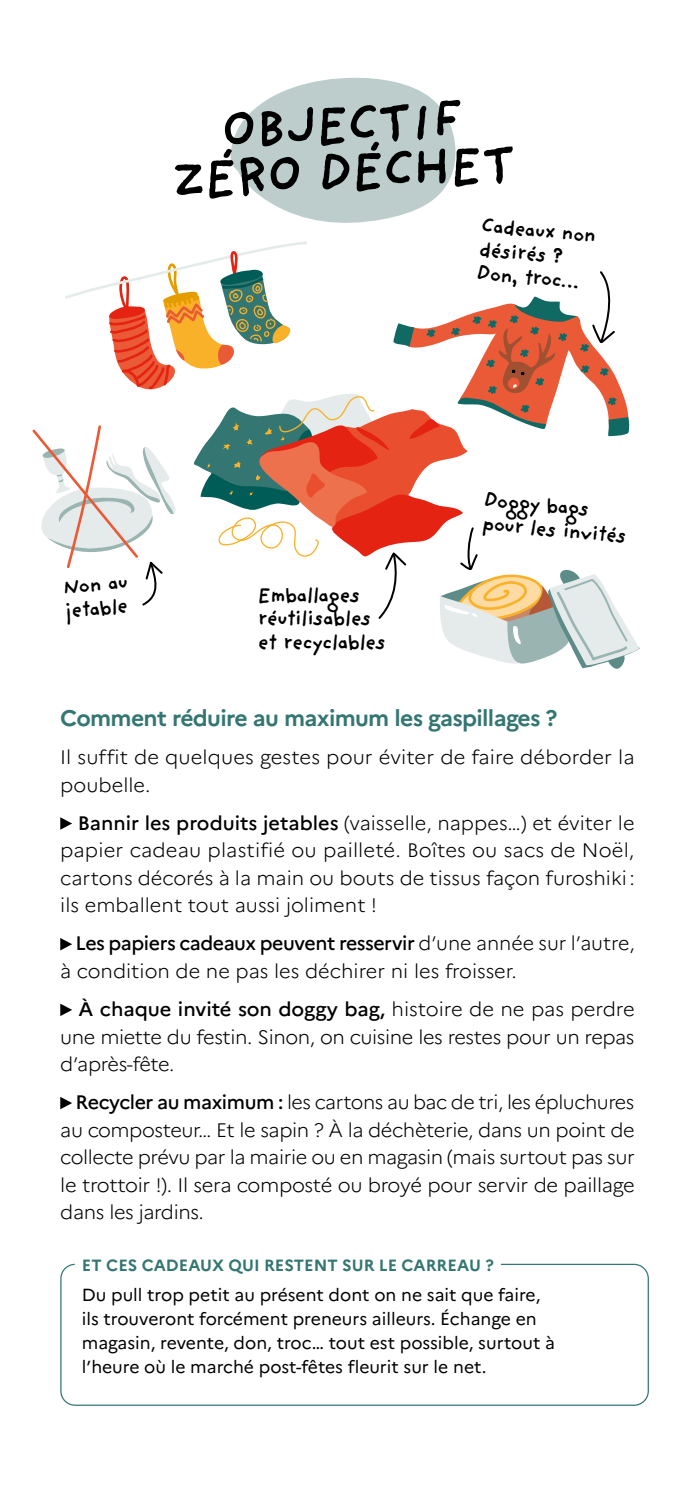
<style>
.page{position:relative;width:695px;height:1489px;background:#fff}
.page>*{position:absolute;margin:0;border:0;box-sizing:border-box;transform-origin:0 0}
.t1{font:700 52.5px/47.2px "Providence Sans";color:#000;text-align:center}
.t2{font:700 22.5px "Marianne";letter-spacing:-.03em;color:#347672}
.t3{font:700 21px/23.5px "Providence Sans";letter-spacing:-.05em;color:#000}
.t4{font:300 19.5px/27.5px "Marianne";color:#000;text-align:justify}
.t5{font:17.5px/23.8px "Marianne";color:#000}
.t6{font:700 16.25px "Marianne";color:#347672}
.s1{font-weight:500}
</style>
<div class="page">
<svg style="left:60px;top:817px;width:12px;height:12px"></svg>
<svg style="left:60px;top:938px;width:12px;height:12px"></svg>
<svg style="left:60px;top:1003px;width:12px;height:13px"></svg>
<svg style="left:60px;top:1097px;width:12px;height:12px"></svg>
<div style="left:60px;top:1263px;width:588px;height:142px;border:1px solid #347672;border-radius:14px"></div>
<div style="left:75px;top:1250px;width:425px;height:20px;background:#fff"></div>
<svg style="left:230px;top:78px;width:226px;height:145px"></svg>
<svg style="left:33px;top:241px;width:607px;height:428px"></svg>
<h1 class="t1" style="left:167px;top:109px;width:347px;rotate:-3deg">OBJECTIF<br>ZÉRO DÉCHET</h1>
<p class="t3" style="left:482px;top:213px;width:117px;rotate:5deg">Cadeaux non désirés ?<br>Don, troc…</p>
<p class="t3" style="left:62px;top:575px;width:67px;rotate:-5deg">Non au jetable</p>
<p class="t3" style="left:257px;top:582px;width:130px">Emballages réutilisables et recyclables</p>
<p class="t3" style="left:485px;top:487px;width:147px;rotate:5deg">Doggy bags pour les invités</p>
<p class="t2" style="left:60px;top:704px;width:498px">Comment réduire au maximum les gaspillages ?</p>
<p class="t4" style="left:60px;top:743px;width:575px">Il suffit de quelques gestes pour éviter de faire déborder la poubelle.</p>
<p class="t4" style="left:60px;top:809px;width:576px;text-indent:17px"><span class="s1">Bannir les produits jetables</span> (vaisselle, nappes…) et éviter le papier cadeau plastifié ou pailleté. Boîtes ou sacs de Noël, cartons décorés à la main ou bouts de tissus façon furoshiki: ils emballent tout aussi joliment !</p>
<p class="t4" style="left:60px;top:929px;width:576px;text-indent:15px"><span class="s1">Les papiers cadeaux peuvent resservir</span> d’une année sur l’autre, à condition de ne pas les déchirer ni les froisser.</p>
<p class="t4" style="left:60px;top:995px;width:576px;text-indent:18px"><span class="s1">À chaque invité son doggy bag,</span> histoire de ne pas perdre une miette du festin. Sinon, on cuisine les restes pour un repas d’après-fête.</p>
<p class="t4" style="left:60px;top:1088px;width:576px;text-indent:15px"><span class="s1">Recycler au maximum :</span> les cartons au bac de tri, les épluchures au composteur… Et le sapin ? À la déchèterie, dans un point de collecte prévu par la mairie ou en magasin (mais surtout pas sur le trottoir !). Il sera composté ou broyé pour servir de paillage dans les jardins.</p>
<p class="t6" style="left:82px;top:1254px;width:413px">ET CES CADEAUX QUI RESTENT SUR LE CARREAU ?</p>
<p class="t5" style="left:82px;top:1283px;width:474px">Du pull trop petit au présent dont on ne sait que faire, ils trouveront forcément preneurs ailleurs. Échange en magasin, revente, don, troc… tout est possible, surtout à l’heure où le marché post-fêtes fleurit sur le net.</p>
</div>
